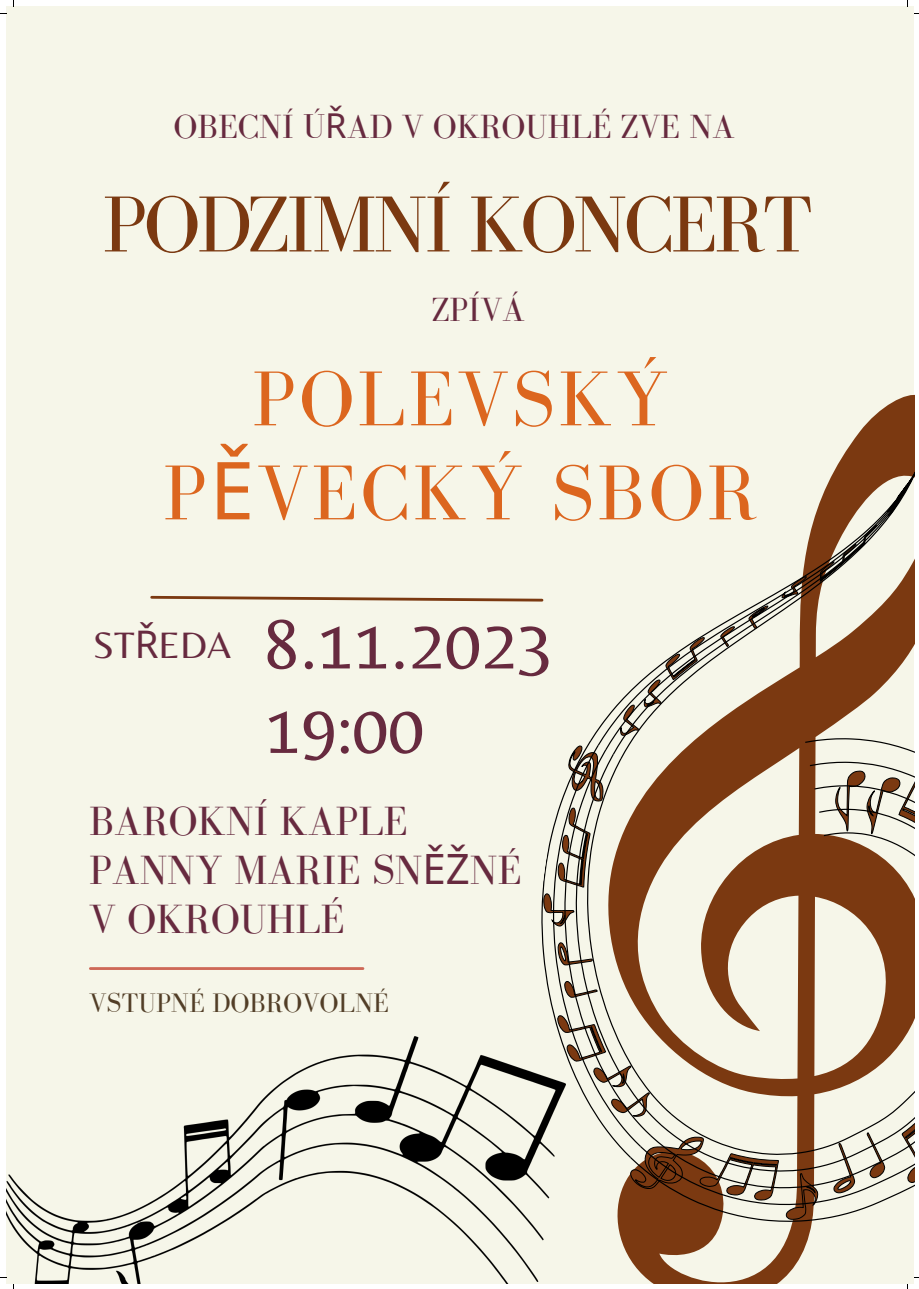
<style>
.page{position:relative;width:919px;height:1289px;background:#fff}
.page>*{position:absolute;margin:0;border:0;box-sizing:border-box;transform-origin:0 0}
.t1{font:81.68px "Bodoni FLF";letter-spacing:-.04em;color:#7b3911}
.t2{font:80.03px/94px "Bodoni FLF";letter-spacing:.04em;color:#dc661f;text-align:center}
.t3{font:72.45px "Belleza";color:#672a3f}
.t4{font:71.7px "Belleza";color:#672a3f}
.t5{font:42px "Bodoni FLF";color:#672a3f}
.t6{font:38.25px "Belleza";color:#672a3f}
.t7{font:34.5px "Bodoni FLF";color:#672a3f}
.t8{font:27.53px "Bodoni FLF";color:#523e27}
.s1{font-family:"Noto Sans"}
</style>
<div class="page">
<div style="left:6px;top:6px;width:907px;height:1277px;background:#f6f6e9"></div>
<svg style="left:150px;top:595px;width:394px;height:7px"></svg>
<hr style="left:90px;top:967px;width:273px;height:2px;background:#ce6857">
<svg style="left:617px;top:395px;width:296px;height:888px"></svg>
<svg style="left:593px;top:431px;width:320px;height:313px"></svg>
<svg style="left:588px;top:735px;width:99px;height:9px"></svg>
<svg style="left:623px;top:1222px;width:290px;height:32px"></svg>
<svg style="left:541px;top:744px;width:372px;height:478px"></svg>
<svg style="left:763px;top:730px;width:150px;height:346px"></svg>
<img style="left:6px;top:1036px;width:559px;height:247px">
<p class="t7" style="left:173px;top:107px;width:562px">OBECNÍ Ú<span class="s1">Ř</span>AD V OKROUHLÉ ZVE NA</p>
<p class="t1" style="left:102px;top:180px;width:711px">PODZIMNÍ KONCERT</p>
<p class="t7" style="left:431px;top:291px;width:95px">ZPÍVÁ</p>
<p class="t2" style="left:163px;top:351px;width:595px">POLEVSKÝ<br>P<span class="s1">Ě</span>VECKÝ SBOR</p>
<p class="t6" style="left:93px;top:622px;width:140px">ST<span class="s1">Ř</span>EDA</p>
<p class="t3" style="left:263px;top:601px;width:291px">8.11.2023</p>
<p class="t4" style="left:265px;top:686px;width:160px">19:00</p>
<p class="t5" style="left:89px;top:798px;width:320px">BAROKNÍ KAPLE</p>
<p class="t5" style="left:89px;top:847px;width:434px">PANNY MARIE SN<span class="s1">ĚŽ</span>NÉ</p>
<p class="t5" style="left:89px;top:896px;width:257px">V OKROUHLÉ</p>
<p class="t8" style="left:89px;top:988px;width:301px">VSTUPNÉ DOBROVOLNÉ</p>
</div>
